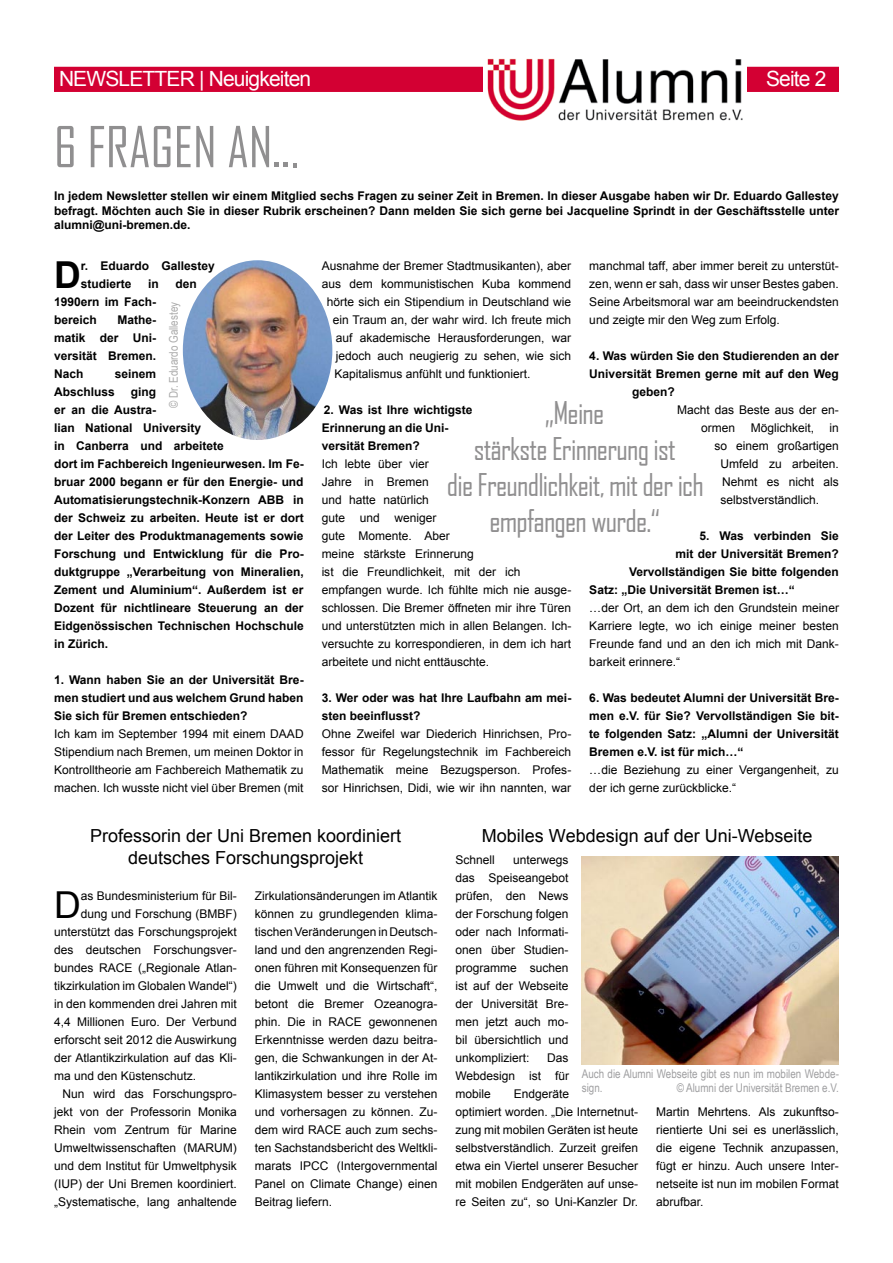
<style>
.page{position:relative;width:893px;height:1263px;background:#fff}
.page>*{position:absolute;margin:0;border:0;box-sizing:border-box;transform-origin:0 0}
.t1{font:54px "Agency FB";color:#908f90}
.t2{font:700 37.2px "Arial";color:#000}
.t3{font:37.2px "Arial";color:#000}
.t4{font:30px/36px "Agency FB";letter-spacing:-.025em;color:#908f90;text-align:center}
.t5{font:21px "Arial";letter-spacing:-.04em;color:#fff}
.t6{font:18px/21.6px "Arial";color:#000;text-align:center}
.t7{font:12px/18px "Arial";color:#000;text-align:justify}
.t8{font:700 12px/18px "Arial";color:#000}
.t9{font:12px/14.4px "Arial Narrow";color:#9f9fa1}
.t10{font:12px "Arial Narrow";color:#aaa}
.s1{font-size:51px}
</style>
<div class="page">
<div style="left:55px;top:68px;width:783px;height:23px;background:#d30033"></div>
<div style="left:54px;top:67px;width:785px;height:25px;border:2px solid #d30032"></div>
<img style="left:183px;top:260px;width:149px;height:180px;border-radius:50%">
<img style="left:483px;top:58px;width:264px;height:63px">
<img style="left:581px;top:856px;width:258px;height:208px">
<h3 class="t5" style="left:59px;top:65px;width:254px">NEWSLETTER | Neuigkeiten</h3>
<h3 class="t5" style="left:766px;top:65px;width:62px">Seite 2</h3>
<h1 class="t1" style="left:54px;top:114px;width:246px">6 FRAGEN AN..<span class="s1">.</span></h1>
<p class="t8" style="left:54px;top:189px;width:786px;line-height:14.4px;text-align:justify">In jedem Newsletter stellen wir einem Mitglied sechs Fragen zu seiner Zeit in Bremen. In dieser Ausgabe haben wir Dr. Eduardo Gallestey befragt. Möchten auch Sie in dieser Rubrik erscheinen? Dann melden Sie sich gerne bei Jacqueline Sprindt in der Geschäftsstelle unter alumni@uni-bremen.de.</p>
<h2 class="t2" style="left:54px;top:250px;width:28px">D</h2>
<p class="t8" style="left:81px;top:257px;width:135px">r. Eduardo Gallestey studierte</p>
<p class="t8" style="left:148px;top:275px;width:12px">in</p>
<p class="t8" style="left:175px;top:275px;width:23px">den</p>
<p class="t8" style="left:54px;top:293px;width:104px">1990ern im Fach&shy;bereich</p>
<p class="t10" style="left:165px;top:408px;width:108px;rotate:-90deg">© Dr. Eduardo Gallestey</p>
<p class="t8" style="left:54px;top:311px;width:104px;text-align:justify;text-indent:64px">Mathe&shy;matik der Uni&shy;versität Bremen.<br>Nach</p>
<p class="t8" style="left:115px;top:365px;width:43px">seinem</p>
<p class="t8" style="left:54px;top:383px;width:62px">Abschluss</p>
<p class="t8" style="left:54px;top:383px;width:251px;text-indent:77px">ging<br>er an die Austra-<br>lian National University<br>in Canberra und arbeitete<br>dort im Fachbereich Ingenieurwesen. Im Fe&shy;bruar 2000 begann er für den Energie- und Automatisierungstechnik-Konzern ABB in der Schweiz zu arbeiten. Heute ist er dort der Leiter des Produktmanagements sowie Forschung und Entwicklung für die Pro&shy;duktgruppe „Verarbeitung von Mineralien, Zement und Aluminium“. Außerdem ist er Dozent für nichtlineare Steuerung an der Eidgenössischen Technischen Hochschule in Zürich.</p>
<p class="t8" style="left:54px;top:671px;width:251px;text-align:justify">1. Wann haben Sie an der Universität Bre&shy;men studiert und aus welchem Grund haben Sie sich für Bremen entschieden?</p>
<p class="t7" style="left:54px;top:725px;width:251px">Ich kam im September 1994 mit einem DAAD Stipendium nach Bremen, um meinen Doktor in Kontrolltheorie am Fachbereich Mathematik zu machen. Ich wusste nicht viel über Bremen (mit</p>
<p class="t7" style="left:322px;top:257px;width:251px">Ausnahme der Bremer Stadtmusikanten), aber</p>
<p class="t7" style="left:322px;top:275px;width:251px">aus dem kommunistischen Kuba kommend</p>
<p class="t7" style="left:327px;top:293px;width:246px">hörte sich ein Stipendium in Deutschland wie</p>
<p class="t7" style="left:333px;top:311px;width:240px">ein Traum an, der wahr wird. Ich freute mich</p>
<p class="t7" style="left:336px;top:329px;width:237px">auf akademische Herausforderungen, war</p>
<p class="t7" style="left:336px;top:347px;width:237px">jedoch auch neugierig zu sehen, wie sich</p>
<p class="t7" style="left:334px;top:365px;width:198px">Kapitalismus anfühlt und funktioniert.</p>
<p class="t8" style="left:322px;top:401px;width:152px">2. Was ist Ihre wichtigste<br>Erinnerung an die Uni&shy;versität Bremen?</p>
<p class="t7" style="left:322px;top:455px;width:251px;text-align:left">Ich lebte über vier<br>Jahre in Bremen<br>und hatte natürlich<br>gute und weniger<br>gute Momente. Aber<br>meine stärkste Erinnerung<br>ist die Freundlichkeit, mit der ich empfangen wurde. Ich fühlte mich nie ausge&shy;schlossen. Die Bremer öffneten mir ihre Türen und unterstützten mich in allen Belangen. Ich&shy;versuchte zu korrespondieren, in dem ich hart arbeitete und nicht enttäuschte.</p>
<p class="t8" style="left:322px;top:689px;width:251px">3. Wer oder was hat Ihre Laufbahn am mei&shy;sten beeinflusst?</p>
<p class="t7" style="left:322px;top:725px;width:251px">Ohne Zweifel war Diederich Hinrichsen, Pro&shy;fessor für Regelungstechnik im Fachbereich Mathematik meine Bezugsperson. Profes&shy;sor Hinrichsen, Didi, wie wir ihn nannten, war</p>
<p class="t7" style="left:589px;top:257px;width:251px">manchmal taff, aber immer bereit zu unterstüt&shy;zen, wenn er sah, dass wir unser Bestes gaben.<br>Seine Arbeitsmoral war am beeindruckendsten und zeigte mir den Weg zum Erfolg.</p>
<p class="t8" style="left:589px;top:347px;width:251px">4. Was würden Sie den Studierenden an der</p>
<p class="t8" style="left:589px;top:365px;width:251px">Universität Bremen gerne mit auf den Weg</p>
<p class="t8" style="left:632px;top:383px;width:44px">geben?</p>
<p class="t7" style="left:701px;top:401px;width:139px;text-indent:-24px">Macht das Beste aus der en&shy;ormen</p>
<h3 class="t4" style="left:447px;top:395px;width:259px">„Meine<br>stärkste Erinnerung ist<br>die Freundlichkeit, mit der ich empfangen wurde.“</h3>
<p class="t7" style="left:751px;top:419px;width:65px">Möglichkeit,</p>
<p class="t7" style="left:830px;top:419px;width:11px">in</p>
<p class="t7" style="left:715px;top:437px;width:126px">so einem großartigen</p>
<p class="t7" style="left:721px;top:455px;width:120px">Umfeld zu arbeiten.</p>
<p class="t7" style="left:722px;top:473px;width:118px">Nehmt es nicht als</p>
<p class="t7" style="left:721px;top:491px;width:100px">selbstverständlich.</p>
<p class="t8" style="left:700px;top:527px;width:141px">5. Was verbinden Sie</p>
<p class="t8" style="left:676px;top:545px;width:165px">mit der Universität Bremen?</p>
<p class="t8" style="left:629px;top:563px;width:211px">Vervollständigen Sie bitte folgenden</p>
<p class="t8" style="left:589px;top:581px;width:207px">Satz: „Die Universität Bremen ist…“</p>
<p class="t7" style="left:589px;top:599px;width:251px">…der Ort, an dem ich den Grundstein meiner Karriere legte, wo ich einige meiner besten Freunde fand und an den ich mich mit Dank&shy;barkeit erinnere.“</p>
<p class="t8" style="left:589px;top:689px;width:251px;text-align:justify">6. Was bedeutet Alumni der Universität Bre&shy;men e.V. für Sie? Vervollständigen Sie bit&shy;te folgenden Satz: „Alumni der Universität Bremen e.V. ist für mich…“</p>
<p class="t7" style="left:589px;top:761px;width:251px">…die Beziehung zu einer Vergangenheit, zu der ich gerne zurückblicke.“</p>
<h3 class="t6" style="left:90px;top:825px;width:313px">Professorin der Uni Bremen koordiniert deutsches Forschungsprojekt</h3>
<h2 class="t3" style="left:54px;top:881px;width:28px">D</h2>
<p class="t7" style="left:81px;top:887px;width:157px">as Bundesministerium für Bil-</p>
<p class="t7" style="left:81px;top:905px;width:157px">dung und Forschung (BMBF)</p>
<p class="t7" style="left:54px;top:923px;width:184px">unterstützt das Forschungsprojekt</p>
<p class="t7" style="left:54px;top:941px;width:184px">des deutschen Forschungsver-</p>
<p class="t7" style="left:54px;top:959px;width:184px">bundes RACE („Regionale Atlan-</p>
<p class="t7" style="left:54px;top:977px;width:184px">tikzirkulation im Globalen Wandel“)</p>
<p class="t7" style="left:54px;top:995px;width:184px">in den kommenden drei Jahren mit</p>
<p class="t7" style="left:54px;top:1013px;width:184px">4,4 Millionen Euro. Der Verbund</p>
<p class="t7" style="left:54px;top:1031px;width:184px">erforscht seit 2012 die Auswirkung</p>
<p class="t7" style="left:54px;top:1049px;width:184px">der Atlantikzirkulation auf das Kli-</p>
<p class="t7" style="left:54px;top:1067px;width:144px">ma und den Küstenschutz.</p>
<p class="t7" style="left:63px;top:1085px;width:176px">Nun wird das Forschungspro-</p>
<p class="t7" style="left:54px;top:1103px;width:184px">jekt von der Professorin Monika</p>
<p class="t7" style="left:54px;top:1121px;width:184px">Rhein vom Zentrum für Marine</p>
<p class="t7" style="left:54px;top:1139px;width:184px">Umweltwissenschaften (MARUM)</p>
<p class="t7" style="left:54px;top:1157px;width:184px">und dem Institut für Umweltphysik</p>
<p class="t7" style="left:54px;top:1175px;width:184px">(IUP) der Uni Bremen koordiniert.</p>
<p class="t7" style="left:54px;top:1193px;width:184px">„Systematische, lang anhaltende</p>
<p class="t7" style="left:255px;top:887px;width:184px">Zirkulationsänderungen im Atlantik können zu grundlegenden klima&shy;tischen Veränderungen in Deutsch&shy;land und den angrenzenden Regi&shy;onen führen mit Konsequenzen für die Umwelt und die Wirtschaft“, betont die Bremer Ozeanogra&shy;phin. Die in RACE gewonnenen Erkenntnisse werden dazu beitra&shy;gen, die Schwankungen in der At&shy;lantikzirkulation und ihre Rolle im Klimasystem besser zu verstehen und vorhersagen zu können. Zu&shy;dem wird RACE auch zum sechs&shy;ten Sachstandsbericht des Weltkli&shy;marats IPCC (Intergovernmental Panel on Climate Change) einen Beitrag liefern.</p>
<h3 class="t6" style="left:482px;top:825px;width:332px">Mobiles Webdesign auf der Uni-Webseite</h3>
<p class="t7" style="left:455px;top:851px;width:41px">Schnell</p>
<p class="t7" style="left:455px;top:851px;width:115px;text-indent:58px">unterwegs das Speiseangebot prüfen, den News der Forschung folgen oder nach Informati&shy;onen über Studien&shy;programme suchen ist auf der Webseite der Universität Bre&shy;men jetzt auch mo&shy;bil übersichtlich und unkompliziert:</p>
<p class="t7" style="left:455px;top:1049px;width:115px;text-indent:92px">Das Webdesign ist für mobile</p>
<p class="t9" style="left:582px;top:1066px;width:259px">Auch die Alumni Webseite gibt es nun im mobilen Webde&shy;sign.</p>
<p class="t9" style="left:677px;top:1080px;width:164px">© Alumni der Universität Bremen e.V.</p>
<p class="t7" style="left:455px;top:1085px;width:184px;text-align:left;text-indent:58px">Endgeräte<br>optimiert worden. „Die Internetnut&shy;zung mit mobilen Geräten ist heute selbstverständlich. Zurzeit greifen etwa ein Viertel unserer Besucher mit mobilen Endgeräten auf unse&shy;re Seiten zu“, so Uni-Kanzler Dr.</p>
<p class="t7" style="left:656px;top:1103px;width:184px">Martin Mehrtens. Als zukunftso&shy;rientierte Uni sei es unerlässlich, die eigene Technik anzupassen, fügt er hinzu. Auch unsere Inter&shy;netseite ist nun im mobilen Format abrufbar.</p>
</div>
